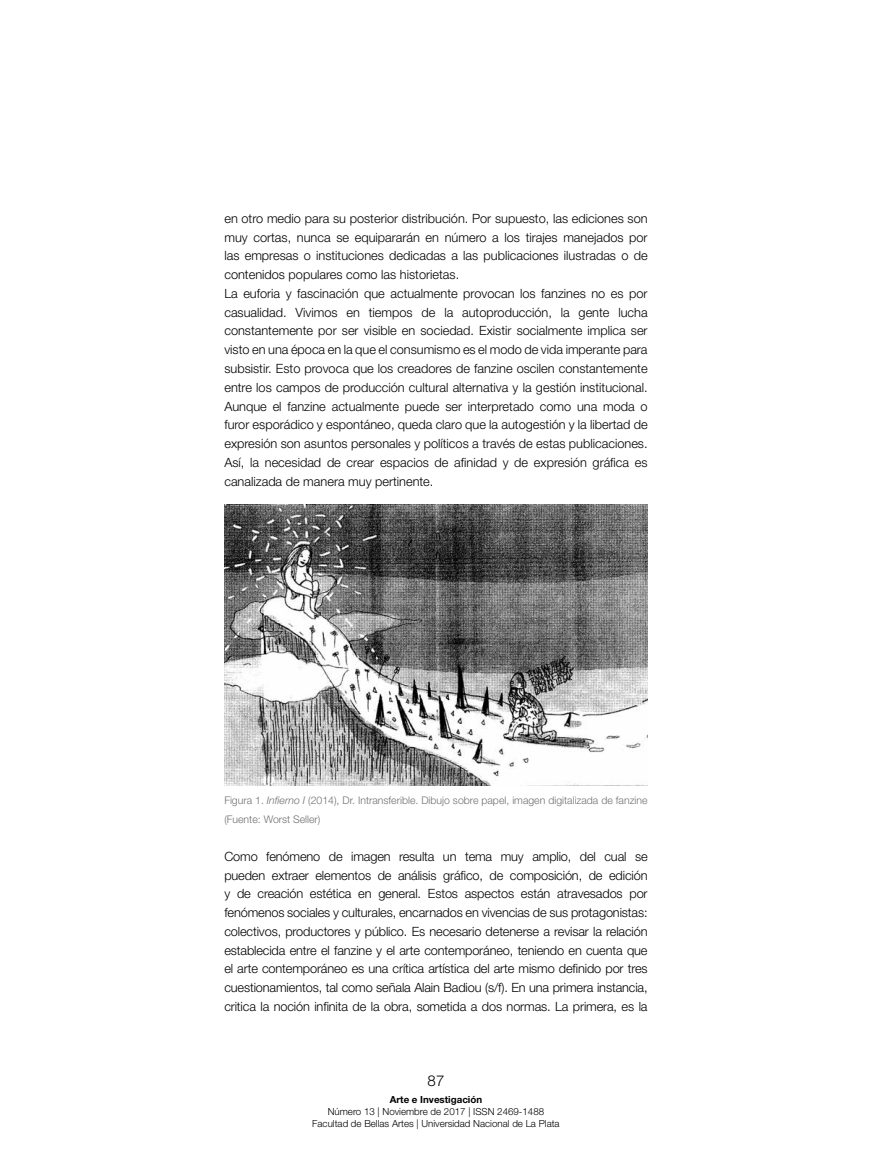
<style>
.page{position:relative;width:872px;height:1170px;background:#fff}
.page>*{position:absolute;margin:0;border:0;box-sizing:border-box;transform-origin:0 0}
.t1{font:300 15px "Helvetica Neue LT Std";color:#000}
.t2{font:300 12.75px/18.8px "Helvetica Neue LT Std";color:#000}
.t3{font:300 10.5px/18.8px "Helvetica Neue LT Std";color:#707172}
.t4{font:300 9.75px/11.7px "Helvetica Neue LT Std";color:#000;text-align:center}
.t5{font:700 9.75px "Helvetica Neue LT Std";color:#000}
.s1{font-style:italic}
</style>
<div class="page">
<img style="left:224px;top:504px;width:423px;height:281px">
<p class="t2" style="left:224px;top:209px;width:425px">en otro medio para su posterior distribución. Por supuesto, las ediciones son muy cortas, nunca se equipararán en número a los tirajes manejados por las empresas o instituciones dedicadas a las publicaciones ilustradas o de contenidos populares como las historietas.<br>La euforia y fascinación que actualmente provocan los fanzines no es por casualidad. Vivimos en tiempos de la autoproducción, la gente lucha constantemente por ser visible en sociedad. Existir socialmente implica ser visto en una época en la que el consumismo es el modo de vida imperante para subsistir. Esto provoca que los creadores de fanzine oscilen constantemente entre los campos de producción cultural alternativa y la gestión institucional.<br>Aunque el fanzine actualmente puede ser interpretado como una moda o furor esporádico y espontáneo, queda claro que la autogestión y la libertad de expresión son asuntos personales y políticos a través de estas publicaciones.<br>Así, la necesidad de crear espacios de afinidad y de expresión gráfica es canalizada de manera muy pertinente.</p>
<p class="t3" style="left:224px;top:791px;width:425px">Figura 1. <span class="s1">Infierno I</span> (2014), Dr. Intransferible. Dibujo sobre papel, imagen digitalizada de fanzine (Fuente: Worst Seller)</p>
<p class="t2" style="left:224px;top:846px;width:425px;text-align:justify">Como fenómeno de imagen resulta un tema muy amplio, del cual se pueden extraer elementos de análisis gráfico, de composición, de edición y de creación estética en general. Estos aspectos están atravesados por fenómenos sociales y culturales, encarnados en vivencias de sus protagonistas: colectivos, productores y público. Es necesario detenerse a revisar la relación establecida entre el fanzine y el arte contemporáneo, teniendo en cuenta que el arte contemporáneo es una crítica artística del arte mismo definido por tres cuestionamientos, tal como señala Alain Badiou (s/f). En una primera instancia, critica la noción infinita de la obra, sometida a dos normas. La primera, es la</p>
<p class="t1" style="left:427px;top:1071px;width:18px">87</p>
<p class="t5" style="left:390px;top:1093px;width:94px">Arte e Investigación</p>
<p class="t4" style="left:312px;top:1105px;width:249px">Número 13 | Noviembre de 2017 | ISSN 2469-1488<br>Facultad de Bellas Artes | Universidad Nacional de La Plata</p>
</div>
